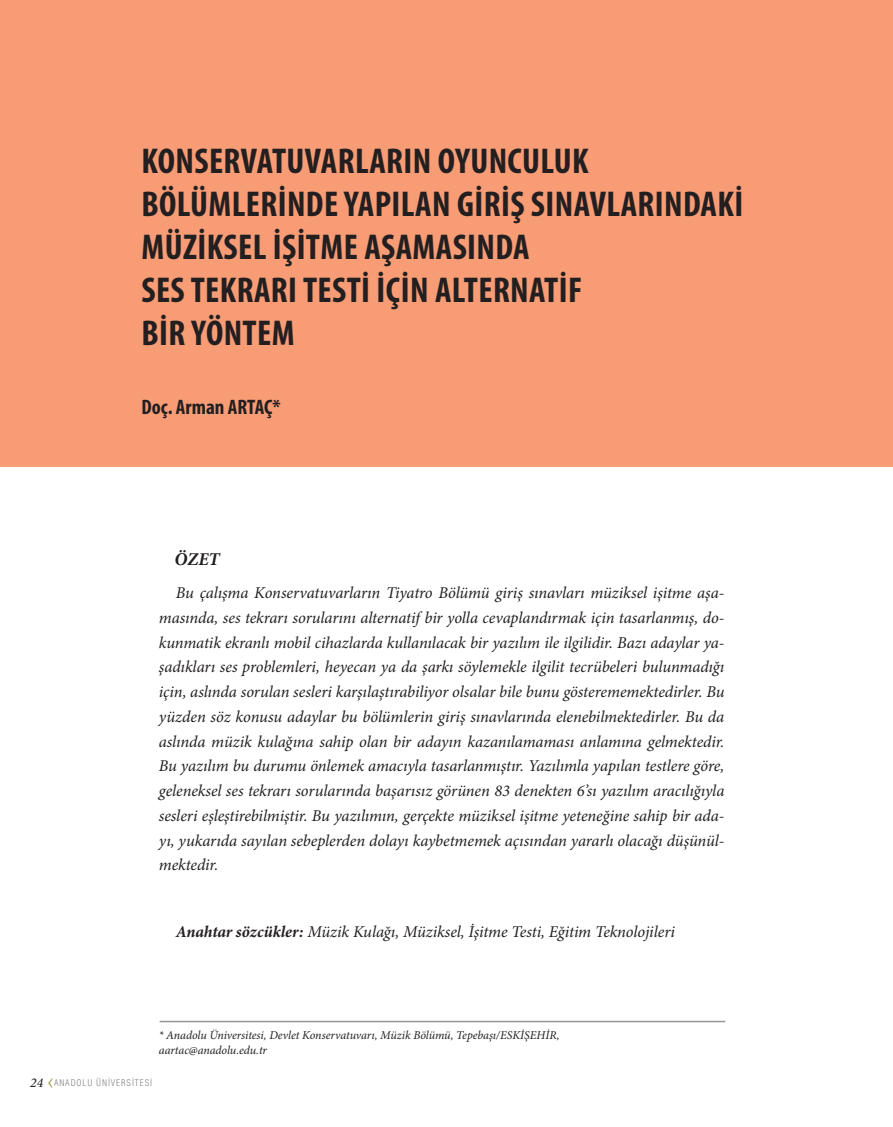
<style>
.page{position:relative;width:893px;height:1127px;background:#fff}
.page>*{position:absolute;margin:0;border:0;box-sizing:border-box;transform-origin:0 0}
.t1{font:700 condensed 36px/43.2px "Myriad Pro";letter-spacing:.01em;color:#231f20}
.t2{font:700 condensed 21px "Myriad Pro";color:#231f20}
.t3{font:italic 700 18px "Minion Pro";color:#231f20}
.t4{font:italic 16.5px/24.8px "Minion Pro";letter-spacing:-.01em;color:#231f20;text-align:justify}
.t5{font:italic 12px/15px "Minion Pro";letter-spacing:-.005em;color:#231f20}
.t6{font:300 condensed 9px "Helvetica";letter-spacing:.1em;color:#808285}
.s1{font-weight:700}
.s2{font-family:"Minion Pro";font-weight:500;font-style:italic;font-stretch:normal;font-size:13.5px;color:#231f20}
</style>
<div class="page">
<svg style="left:48px;top:1078px;width:4px;height:10px"></svg>
<div style="left:0;top:0;width:892px;height:466px;background:#f79c75"></div>
<hr style="left:160px;top:1021px;width:565px;height:1px;background:#939598">
<h1 class="t1" style="left:141px;top:138px;width:603px">KONSERVATUVARLARIN OYUNCULUK<br>BÖLÜMLERİNDE YAPILAN GİRİŞ SINAVLARINDAKİ<br>MÜZİKSEL İŞİTME AŞAMASINDA<br>SES TEKRARI TESTİ İÇİN ALTERNATİF<br>BİR YÖNTEM</h1>
<p class="t2" style="left:141px;top:394px;width:141px">Doç. Arman ARTAÇ*</p>
<p class="t3" style="left:175px;top:546px;width:47px">ÖZET</p>
<p class="t4" style="left:159px;top:580px;width:567px;text-indent:17px">Bu çalışma Konservatuvarların Tiyatro Bölümü giriş sınavları müziksel işitme aşa&shy;masında, ses tekrarı sorularını alternatif bir yolla cevaplandırmak için tasarlanmış, do&shy;kunmatik ekranlı mobil cihazlarda kullanılacak bir yazılım ile ilgilidir. Bazı adaylar ya&shy;şadıkları ses problemleri, heyecan ya da şarkı söylemekle ilgilit tecrübeleri bulunmadığı için, aslında sorulan sesleri karşılaştırabiliyor olsalar bile bunu gösterememektedirler. Bu yüzden söz konusu adaylar bu bölümlerin giriş sınavlarında elenebilmektedirler. Bu da aslında müzik kulağına sahip olan bir adayın kazanılamaması anlamına gelmektedir.<br>Bu yazılım bu durumu önlemek amacıyla tasarlanmıştır. Yazılımla yapılan testlere göre, geleneksel ses tekrarı sorularında başarısız görünen 83 denekten 6’sı yazılım aracılığıyla sesleri eşleştirebilmiştir. Bu yazılımın, gerçekte müziksel işitme yeteneğine sahip bir ada&shy;yı, yukarıda sayılan sebeplerden dolayı kaybetmemek açısından yararlı olacağı düşünül&shy;mektedir.</p>
<p class="t4" style="left:176px;top:919px;width:501px"><span class="s1">Anahtar sözcükler:</span> Müzik Kulağı, Müziksel, İşitme Testi, Eğitim Teknolojileri</p>
<p class="t5" style="left:159px;top:1027px;width:402px">* Anadolu Üniversitesi, Devlet Konservatuvarı, Müzik Bölümü, Tepebaşı/ESKİŞEHİR, aartac@anadolu.edu.tr</p>
<p class="t6" style="left:30px;top:1078px;width:123px"><span class="s2">24</span> ANADOLU ÜNİVERSİTESİ</p>
</div>
